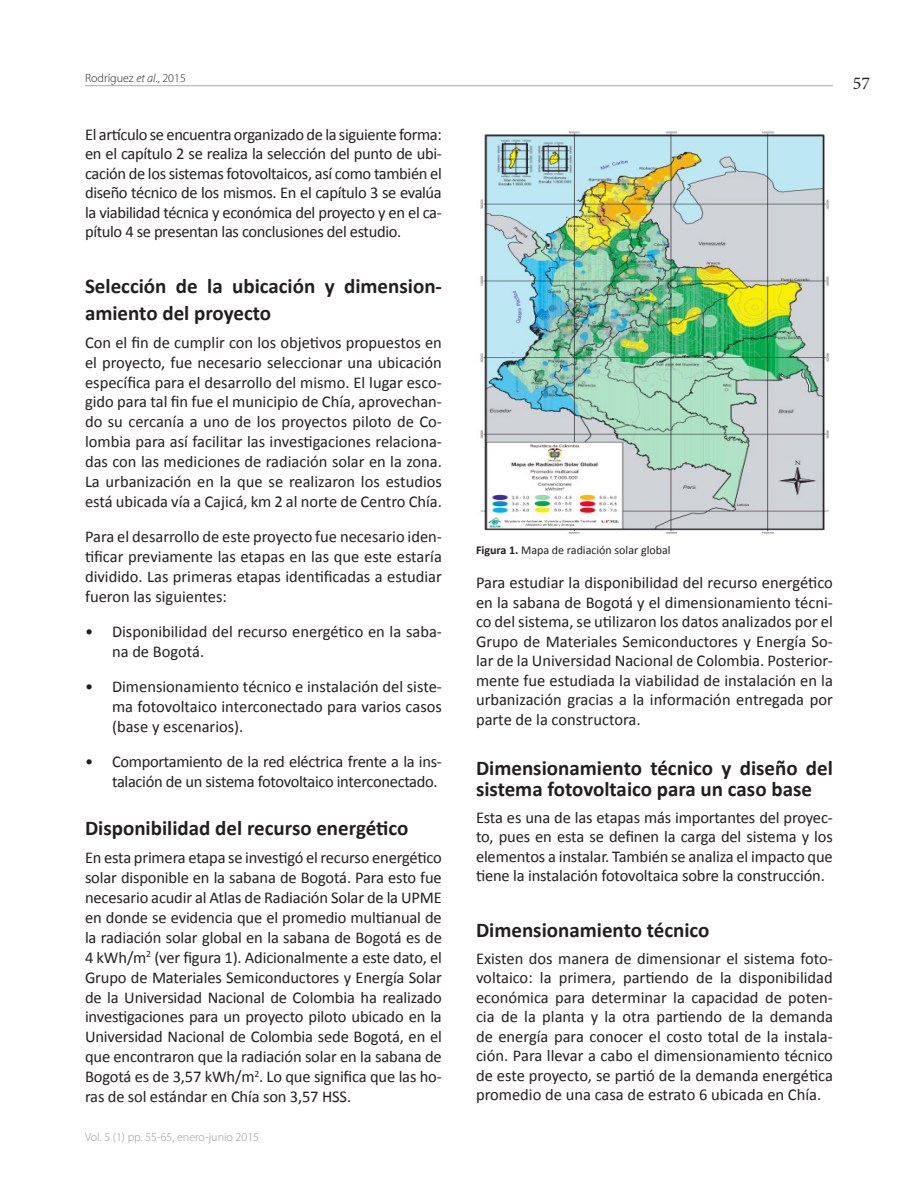
<style>
.page{position:relative;width:918px;height:1188px;background:#fff}
.page>*{position:absolute;margin:0;border:0;box-sizing:border-box;transform-origin:0 0}
.SUBTITULOS{font:700 21px/27px "Calibri";color:#231f20}
.t1{font:18px "Minion Pro";color:#231f20}
.TEXTO_ESPAÑOL{font:16.5px/20px "Calibri";letter-spacing:-.01em;color:#231f20;text-align:justify}
.FIGURAS{font:12px "Calibri";color:#231f20}
.t2{font:300 12px "Myriad Pro";color:#939598}
.t3{font:300 12px "Myriad Pro";color:#231f20}
.s1{font-style:italic}
.s2{font-weight:700}
</style>
<div class="page">
<hr style="left:85px;top:85px;width:748px;height:1px;background:#a8a9ad">
<img style="left:480px;top:131px;width:349px;height:403px">
<p class="t3" style="left:85px;top:70px;width:102px">Rodríguez <span class="s1">et al</span>., 2015</p>
<p class="t1" style="left:853px;top:71px;width:19px">57</p>
<p class="TEXTO_ESPAÑOL" style="left:85px;top:125px;width:358px;line-height:19.5px">El artículo se encuentra organizado de la siguiente forma: en el capítulo 2 se realiza la selección del punto de ubi&shy;cación de los sistemas fotovoltaicos, así como también el diseño técnico de los mismos. En el capítulo 3 se evalúa la viabilidad técnica y económica del proyecto y en el ca&shy;pítulo 4 se presentan las conclusiones del estudio.</p>
<p class="SUBTITULOS" style="left:85px;top:273px;width:358px">Selección de la ubicación y dimension&shy;amiento del proyecto</p>
<p class="TEXTO_ESPAÑOL" style="left:85px;top:332px;width:358px">Con el fin de cumplir con los objetivos propuestos en el proyecto, fue necesario seleccionar una ubicación específica para el desarrollo del mismo. El lugar esco&shy;gido para tal fin fue el municipio de Chía, aprovechan&shy;do su cercanía a uno de los proyectos piloto de Co&shy;lombia para así facilitar las investigaciones relaciona&shy;das con las mediciones de radiación solar en la zona.<br>La urbanización en la que se realizaron los estudios está ubicada vía a Cajicá, km 2 al norte de Centro Chía.</p>
<p class="TEXTO_ESPAÑOL" style="left:85px;top:527px;width:358px">Para el desarrollo de este proyecto fue necesario iden&shy;tificar previamente las etapas en las que este estaría dividido. Las primeras etapas identificadas a estudiar fueron las siguientes:</p>
<p class="TEXTO_ESPAÑOL" style="left:112px;top:622px;width:331px;text-indent:-27px">• Disponibilidad del recurso energético en la saba&shy;na de Bogotá.</p>
<p class="TEXTO_ESPAÑOL" style="left:112px;top:676px;width:331px;text-indent:-27px">• Dimensionamiento técnico e instalación del siste&shy;ma fotovoltaico interconectado para varios casos (base y escenarios).</p>
<p class="TEXTO_ESPAÑOL" style="left:85px;top:751px;width:358px;text-align:right">• Comportamiento de la red eléctrica frente a la ins&shy;talación de un sistema fotovoltaico interconectado.</p>
<p class="SUBTITULOS" style="left:85px;top:815px;width:325px">Disponibilidad del recurso energético</p>
<p class="TEXTO_ESPAÑOL" style="left:85px;top:847px;width:358px">En esta primera etapa se investigó el recurso energético solar disponible en la sabana de Bogotá. Para esto fue necesario acudir al Atlas de Radiación Solar de la UPME en donde se evidencia que el promedio multianual de la radiación solar global en la sabana de Bogotá es de 4 kWh/m<sup>2</sup> (ver figura 1). Adicionalmente a este dato, el Grupo de Materiales Semiconductores y Energía Solar de la Universidad Nacional de Colombia ha realizado investigaciones para un proyecto piloto ubicado en la Universidad Nacional de Colombia sede Bogotá, en el que encontraron que la radiación solar en la sabana de Bogotá es de 3,57 kWh/m<sup>2</sup>. Lo que significa que las ho&shy;ras de sol estándar en Chía son 3,57 HSS.</p>
<p class="t2" style="left:85px;top:1130px;width:176px">Vol. 5 (1) pp. 55-65, enero-junio 2015</p>
<p class="FIGURAS" style="left:476px;top:542px;width:196px"><span class="s2">Figura 1.</span> Mapa de radiación solar global</p>
<p class="TEXTO_ESPAÑOL" style="left:476px;top:573px;width:358px;line-height:19.5px">Para estudiar la disponibilidad del recurso energético en la sabana de Bogotá y el dimensionamiento técni&shy;co del sistema, se utilizaron los datos analizados por el Grupo de Materiales Semiconductores y Energía So&shy;lar de la Universidad Nacional de Colombia. Posterior&shy;mente fue estudiada la viabilidad de instalación en la urbanización gracias a la información entregada por parte de la constructora.</p>
<p class="SUBTITULOS" style="left:476px;top:757px;width:358px;line-height:21px">Dimensionamiento técnico y diseño del sistema fotovoltaico para un caso base</p>
<p class="TEXTO_ESPAÑOL" style="left:476px;top:808px;width:358px;line-height:19.5px">Esta es una de las etapas más importantes del proyec&shy;to, pues en esta se definen la carga del sistema y los elementos a instalar. También se analiza el impacto que tiene la instalación fotovoltaica sobre la construcción.</p>
<p class="SUBTITULOS" style="left:476px;top:916px;width:235px">Dimensionamiento técnico</p>
<p class="TEXTO_ESPAÑOL" style="left:476px;top:949px;width:358px;line-height:19.5px">Existen dos manera de dimensionar el sistema foto&shy;voltaico: la primera, partiendo de la disponibilidad económica para determinar la capacidad de poten&shy;cia de la planta y la otra partiendo de la demanda de energía para conocer el costo total de la instala&shy;ción. Para llevar a cabo el dimensionamiento técnico de este proyecto, se partió de la demanda energética promedio de una casa de estrato 6 ubicada en Chía.</p>
</div>
